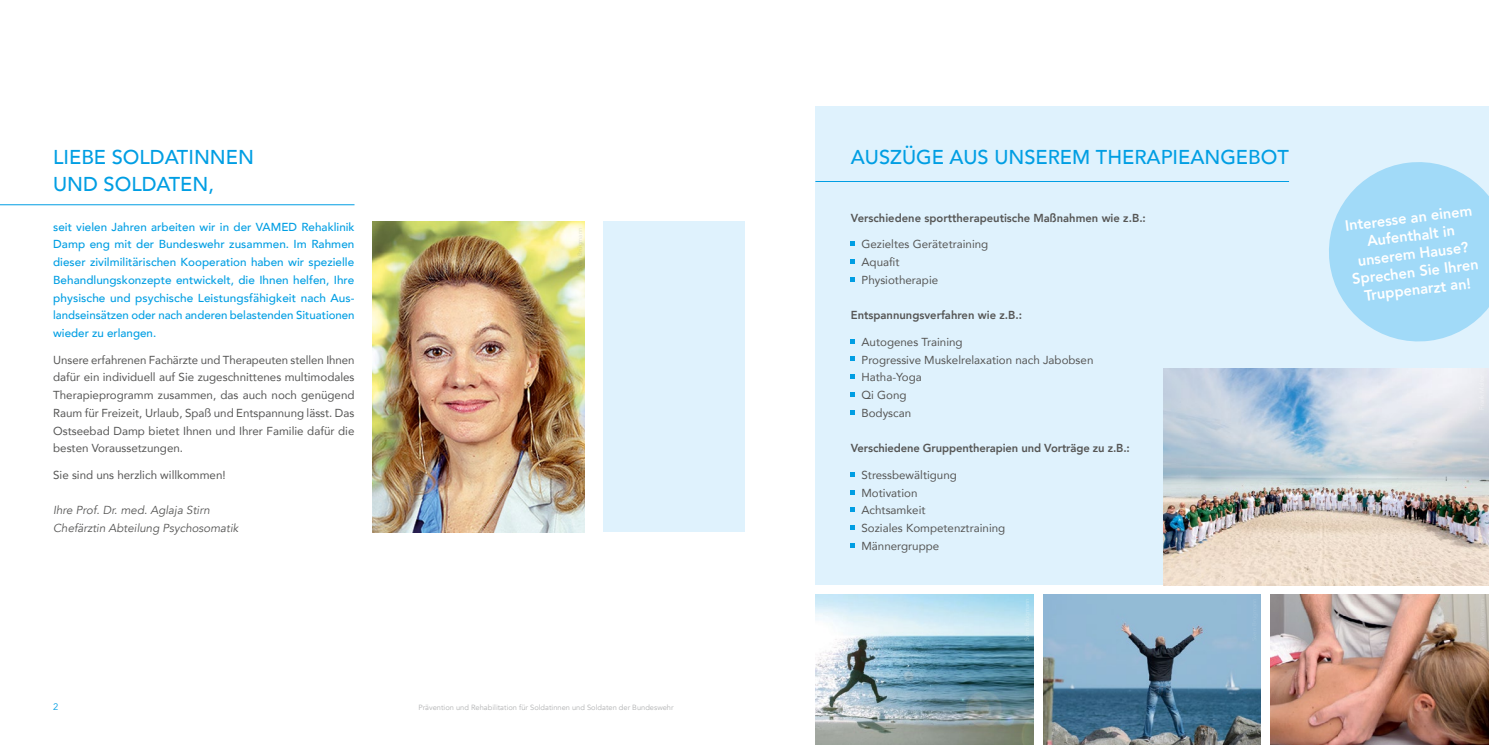
<style>
.page{position:relative;width:1489px;height:745px;background:#fff}
.page>*{position:absolute;margin:0;border:0;box-sizing:border-box;transform-origin:0 0}
.t1{font:500 20px/26.6px "Avenir";color:#009ee3}
.t2{font:800 15px/18px "Avenir";color:#fff;text-align:center}
.t3{font:11.5px/17.8px "Avenir";color:#565655}
.t4{font:500 11.5px/17.8px "Avenir";color:#009ee3;text-align:justify}
.t5{font:800 11.5px "Avenir";color:#565655}
.t6{font:italic 11.5px/17.8px "Avenir";color:#565655}
.t7{font:9.38px "Avenir";color:#009ee3}
.t8{font:7.5px "Avenir";color:#b1b2b3}
</style>
<div class="page">
<div style="left:815px;top:106px;width:673px;height:479px;background:#dff2fd"></div>
<hr style="left:815px;top:181px;width:473px;height:1px;background:#009ee3">
<svg style="left:850px;top:241px;width:5px;height:5px"></svg>
<svg style="left:850px;top:259px;width:5px;height:4px"></svg>
<svg style="left:850px;top:277px;width:5px;height:4px"></svg>
<svg style="left:850px;top:339px;width:5px;height:4px"></svg>
<svg style="left:850px;top:356px;width:5px;height:5px"></svg>
<svg style="left:850px;top:374px;width:5px;height:4px"></svg>
<svg style="left:850px;top:392px;width:5px;height:4px"></svg>
<svg style="left:850px;top:410px;width:5px;height:4px"></svg>
<svg style="left:850px;top:472px;width:5px;height:4px"></svg>
<svg style="left:850px;top:490px;width:5px;height:4px"></svg>
<svg style="left:850px;top:507px;width:5px;height:4px"></svg>
<svg style="left:850px;top:525px;width:5px;height:4px"></svg>
<svg style="left:850px;top:543px;width:5px;height:4px"></svg>
<img style="left:1163px;top:368px;width:325px;height:217px">
<hr style="left:0;top:204px;width:354px;height:1px;background:#009ee3">
<img style="left:372px;top:221px;width:213px;height:310px">
<div style="left:602px;top:221px;width:142px;height:310px;background:#dff2fd"></div>
<img style="left:815px;top:594px;width:218px;height:150px">
<img style="left:1043px;top:594px;width:217px;height:150px">
<img style="left:1270px;top:594px;width:218px;height:150px">
<svg style="left:1329px;top:162px;width:159px;height:180px"></svg>
<h1 class="t1" style="left:53px;top:143px;width:202px">LIEBE SOLDATINNEN<br>UND SOLDATEN,</h1>
<p class="t4" style="left:53px;top:217px;width:303px">seit vielen Jahren arbeiten wir in der VAMED Rehaklinik Damp eng mit der Bundeswehr zusammen. Im Rahmen dieser zivilmilitärischen Kooperation haben wir spezielle Behandlungskonzepte entwickelt, die Ihnen helfen, Ihre physische und psychische Leistungsfähigkeit nach Aus&shy;landseinsätzen oder nach anderen belastenden Situationen wieder zu erlangen.</p>
<p class="t3" style="left:53px;top:350px;width:303px;text-align:justify">Unsere erfahrenen Fachärzte und Therapeuten stellen Ihnen dafür ein individuell auf Sie zugeschnittenes multimodales Therapieprogramm zusammen, das auch noch genügend Raum für Freizeit, Urlaub, Spaß und Entspannung lässt. Das Ostseebad Damp bietet Ihnen und Ihrer Familie dafür die besten Voraussetzungen.</p>
<p class="t3" style="left:53px;top:465px;width:174px">Sie sind uns herzlich willkommen!</p>
<p class="t6" style="left:53px;top:501px;width:187px">Ihre Prof. Dr. med. Aglaja Stirn<br>Chefärztin Abteilung Psychosomatik</p>
<p class="t7" style="left:53px;top:700px;width:7px">2</p>
<p class="t8" style="left:418px;top:702px;width:256px">Prävention und Rehabilitation für Soldatinnen und Soldaten der Bundeswehr</p>
<h1 class="t1" style="left:850px;top:143px;width:439px">AUSZÜGE AUS UNSEREM THERAPIEANGEBOT</h1>
<p class="t5" style="left:850px;top:209px;width:296px">Verschiedene sporttherapeutische Maßnahmen wie z.B.:</p>
<p class="t3" style="left:861px;top:235px;width:128px">Gezieltes Gerätetraining<br>Aquafit<br>Physiotherapie</p>
<p class="t5" style="left:850px;top:306px;width:173px">Entspannungsverfahren wie z.B.:</p>
<p class="t3" style="left:861px;top:332px;width:233px">Autogenes Training<br>Progressive Muskelrelaxation nach Jabobsen<br>Hatha-Yoga<br>Qi Gong<br>Bodyscan</p>
<p class="t5" style="left:850px;top:439px;width:280px">Verschiedene Gruppentherapien und Vorträge zu z.B.:</p>
<p class="t3" style="left:861px;top:465px;width:145px">Stressbewältigung<br>Motivation<br>Achtsamkeit<br>Soziales Kompetenztraining<br>Männergruppe</p>
<h2 class="t2" style="left:1344px;top:216px;width:129px;rotate:-7deg">Interesse an einem<br>Aufenthalt in unserem Hause?<br>Sprechen Sie Ihren<br>Truppenarzt an!</h2>
</div>
